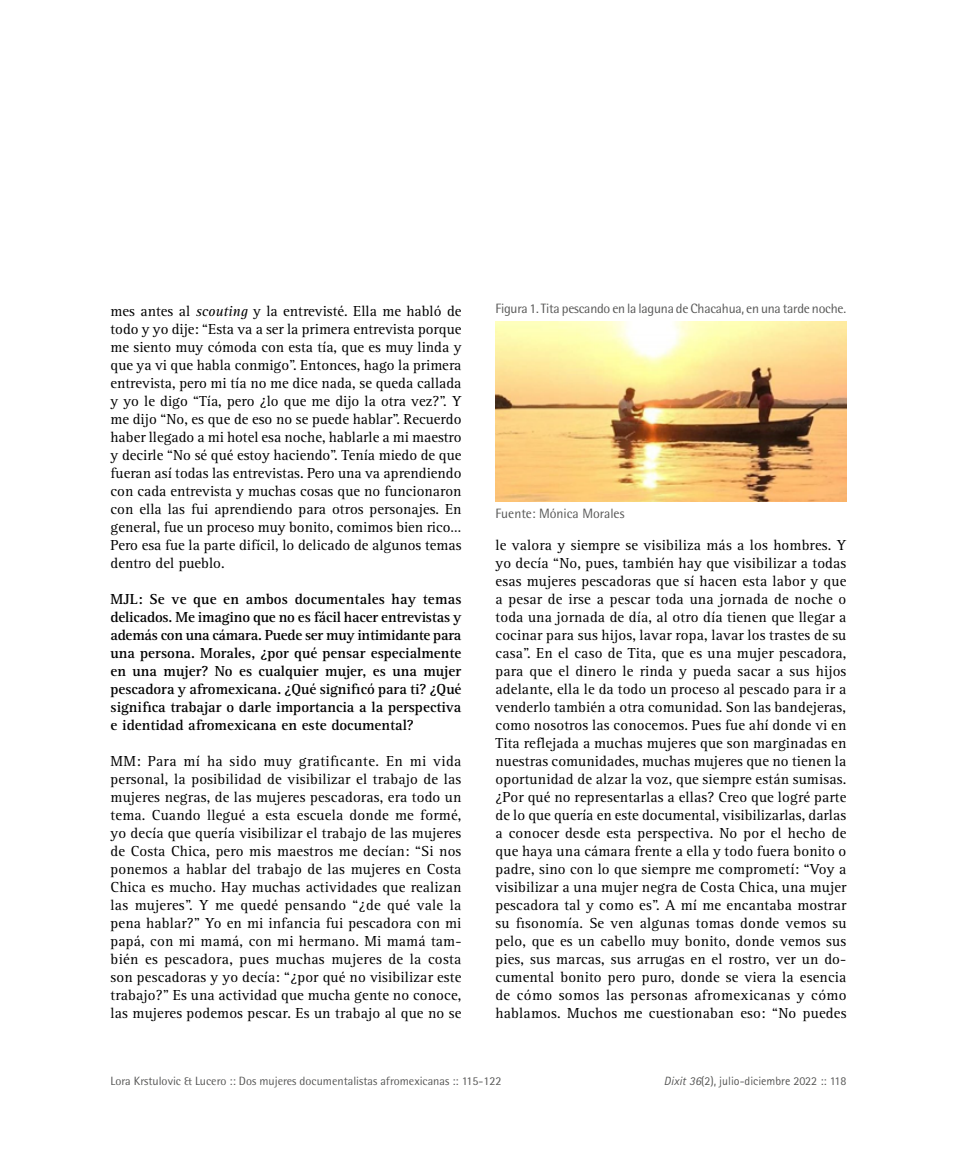
<style>
.page{position:relative;width:957px;height:1149px;background:#fff}
.page>*{position:absolute;margin:0;border:0;box-sizing:border-box;transform-origin:0 0}
.t1{font:15px/18px "Rotis Serif Std";letter-spacing:.01em;color:#000;text-align:justify}
.t2{font:700 15px/18px "Rotis Serif Std";color:#000;text-align:justify}
.t3{font:13.5px "Rotis Semi Sans Std";letter-spacing:-.015em;color:#575756}
.t4{font:12px "Rotis Semi Sans Std";color:#575756}
.t5{font:12px "Rotis Sans Serif Std";color:#575756}
.s1{font-style:italic}
</style>
<div class="page">
<img style="left:495px;top:321px;width:351px;height:180px">
<p class="t1" style="left:111px;top:302px;width:352px">mes antes al <span class="s1">scouting</span> y la entrevisté. Ella me habló de todo y yo dije: “Esta va a ser la primera entrevista porque me siento muy cómoda con esta tía, que es muy linda y que ya vi que habla conmigo”. Entonces, hago la primera entrevista, pero mi tía no me dice nada, se queda callada y yo le digo “Tía, pero ¿lo que me dijo la otra vez?”. Y me dijo “No, es que de eso no se puede hablar”. Recuerdo haber llegado a mi hotel esa noche, hablarle a mi maestro y decirle “No sé qué estoy haciendo”. Tenía miedo de que fueran así todas las entrevistas. Pero una va aprendiendo con cada entrevista y muchas cosas que no funcionaron con ella las fui aprendiendo para otros personajes. En general, fue un proceso muy bonito, comimos bien rico… Pero esa fue la parte difícil, lo delicado de algunos temas dentro del pueblo.</p>
<p class="t2" style="left:111px;top:590px;width:352px">MJL: Se ve que en ambos documentales hay temas delicados. Me imagino que no es fácil hacer entrevistas y además con una cámara. Puede ser muy intimidante para una persona. Morales, ¿por qué pensar especialmente en una mujer? No es cualquier mujer, es una mujer pescadora y afromexicana. ¿Qué significó para ti? ¿Qué significa trabajar o darle importancia a la perspectiva e identidad afromexicana en este documental?</p>
<p class="t1" style="left:111px;top:752px;width:352px">MM: Para mí ha sido muy gratificante. En mi vida personal, la posibilidad de visibilizar el trabajo de las mujeres negras, de las mujeres pescadoras, era todo un tema. Cuando llegué a esta escuela donde me formé, yo decía que quería visibilizar el trabajo de las mujeres de Costa Chica, pero mis maestros me decían: “Si nos ponemos a hablar del trabajo de las mujeres en Costa Chica es mucho. Hay muchas actividades que realizan las mujeres”. Y me quedé pensando “¿de qué vale la pena hablar?” Yo en mi infancia fui pescadora con mi papá, con mi mamá, con mi hermano. Mi mamá tam&shy;bién es pescadora, pues muchas mujeres de la costa son pescadoras y yo decía: “¿por qué no visibilizar este trabajo?” Es una actividad que mucha gente no conoce, las mujeres podemos pescar. Es un trabajo al que no se</p>
<p class="t3" style="left:495px;top:300px;width:352px">Figura 1. Tita pescando en la laguna de Chacahua, en una tarde noche.</p>
<p class="t3" style="left:495px;top:505px;width:130px">Fuente: Mónica Morales</p>
<p class="t1" style="left:495px;top:536px;width:353px">le valora y siempre se visibiliza más a los hombres. Y yo decía “No, pues, también hay que visibilizar a todas esas mujeres pescadoras que sí hacen esta labor y que a pesar de irse a pescar toda una jornada de noche o toda una jornada de día, al otro día tienen que llegar a cocinar para sus hijos, lavar ropa, lavar los trastes de su casa”. En el caso de Tita, que es una mujer pescadora, para que el dinero le rinda y pueda sacar a sus hijos adelante, ella le da todo un proceso al pescado para ir a venderlo también a otra comunidad. Son las bandejeras, como nosotros las conocemos. Pues fue ahí donde vi en Tita reflejada a muchas mujeres que son marginadas en nuestras comunidades, muchas mujeres que no tienen la oportunidad de alzar la voz, que siempre están sumisas. ¿Por qué no representarlas a ellas? Creo que logré parte de lo que quería en este documental, visibilizarlas, darlas a conocer desde esta perspectiva. No por el hecho de que haya una cámara frente a ella y todo fuera bonito o padre, sino con lo que siempre me comprometí: “Voy a visibilizar a una mujer negra de Costa Chica, una mujer pescadora tal y como es”. A mí me encantaba mostrar su fisonomía. Se ven algunas tomas donde vemos su pelo, que es un cabello muy bonito, donde vemos sus pies, sus marcas, sus arrugas en el rostro, ver un do&shy;cumental bonito pero puro, donde se viera la esencia de cómo somos las personas afromexicanas y cómo hablamos. Muchos me cuestionaban eso: “No puedes</p>
<p class="t4" style="left:111px;top:1073px;width:392px">Lora Krstulovic &amp; Lucero :: Dos mujeres documentalistas afromexicanas :: 115-122</p>
<p class="t5" style="left:664px;top:1073px;width:184px"><span class="s1">Dixit 36</span>(2), julio-diciembre 2022 :: 118</p>
</div>
